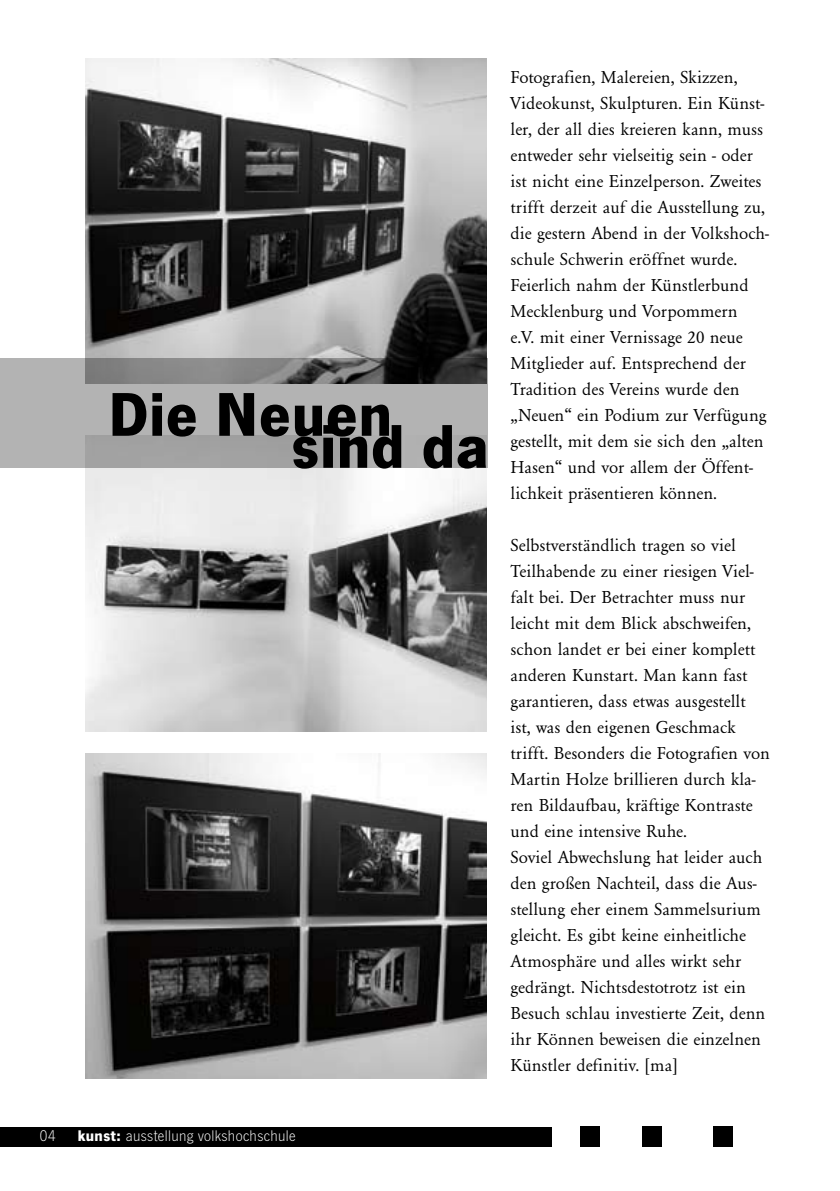
<style>
.page{position:relative;width:840px;height:1191px;background:#fff}
.page>*{position:absolute;margin:0;border:0;box-sizing:border-box;transform-origin:0 0}
.t1{font:700 64px "News Got T";letter-spacing:.01em;color:#000}
.t2{font:18px/26px "Garamond";color:#000}
.t3{font:16px "News Got T Ligh";letter-spacing:.025em;color:#fff}
.s1{font-family:"News Got T";font-weight:700}
</style>
<div class="page">
<div style="left:579px;top:1126px;width:20px;height:21px;background:#000"></div>
<div style="left:641px;top:1126px;width:20px;height:21px;background:#000"></div>
<div style="left:712px;top:1126px;width:20px;height:21px;background:#000"></div>
<div style="left:0;top:1126px;width:551px;height:20px;background:#000"></div>
<img style="left:85px;top:468px;width:401px;height:263px">
<img style="left:85px;top:58px;width:401px;height:301px">
<svg style="left:0;top:359px;width:487px;height:109px;background:#9f9f9f"></svg>
<img style="left:85px;top:754px;width:401px;height:325px">
<h1 class="t1" style="left:108px;top:376px;width:285px">Die Neuen</h1>
<h1 class="t1" style="left:291px;top:408px;width:198px">sind da</h1>
<p class="t3" style="left:40px;top:1127px;width:17px">04</p>
<p class="t3" style="left:78px;top:1127px;width:219px"><span class="s1">kunst:</span> ausstellung volkshochschule</p>
<p class="t2" style="left:510px;top:64px;width:260px">Fotografien, Malereien, Skizzen, Videokunst, Skulpturen. Ein Künst&shy;ler, der all dies kreieren kann, muss entweder sehr vielseitig sein - oder ist nicht eine Einzelperson. Zweites trifft derzeit auf die Ausstellung zu, die gestern Abend in der Volkshoch&shy;schule Schwerin eröffnet wurde.<br>Feierlich nahm der Künstlerbund Mecklenburg und Vorpommern<br>e.V. mit einer Vernissage 20 neue Mitglieder auf. Entsprechend der Tradition des Vereins wurde den „Neuen“ ein Podium zur Verfügung gestellt, mit dem sie sich den „alten Hasen“ und vor allem der Öffent&shy;lichkeit präsentieren können.</p>
<p class="t2" style="left:510px;top:532px;width:261px">Selbstverständlich tragen so viel Teilhabende zu einer riesigen Viel&shy;falt bei. Der Betrachter muss nur leicht mit dem Blick abschweifen, schon landet er bei einer komplett anderen Kunstart. Man kann fast garantieren, dass etwas ausgestellt ist, was den eigenen Geschmack trifft. Besonders die Fotografien von Martin Holze brillieren durch kla&shy;ren Bildaufbau, kräftige Kontraste und eine intensive Ruhe.<br>Soviel Abwechslung hat leider auch den großen Nachteil, dass die Aus&shy;stellung eher einem Sammelsurium gleicht. Es gibt keine einheitliche Atmosphäre und alles wirkt sehr gedrängt. Nichtsdestotrotz ist ein Besuch schlau investierte Zeit, denn ihr Können beweisen die einzelnen Künstler definitiv. [ma]</p>
</div>
